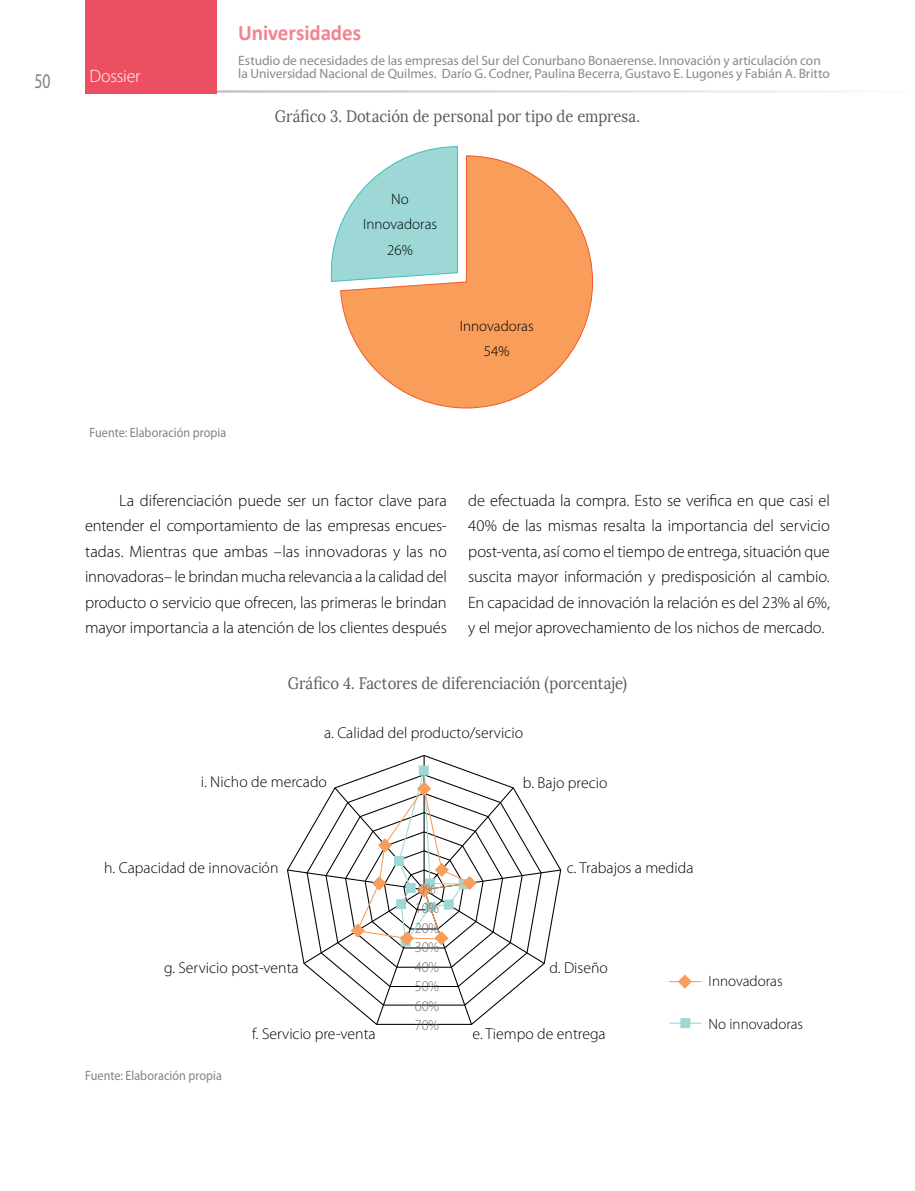
<style>
.page{position:relative;width:915px;height:1191px;background:#fff}
.page>*{position:absolute;margin:0;border:0;box-sizing:border-box;transform-origin:0 0}
.t1{font:700 22.05px "Calibri";letter-spacing:-.005em;color:#f28490;scale:.95 1}
.t2{font:21px "Myriad Pro";color:#808285;scale:.75 1}
.t3{font:300 18px "Myriad Pro";letter-spacing:-.015em;color:#fff}
.t4{font:300 16.5px/25.5px "Myriad Pro";letter-spacing:-.01em;color:#000;text-align:justify}
.t5{font:16.5px "Lora";letter-spacing:-.005em;color:#58595b;scale:.9 1}
.t6{font:300 15.75px "Myriad Pro";color:#000}
.t7{font:300 15px/25.5px "Myriad Pro";color:#000;text-align:center}
.t8{font:300 15px/19.5px "Myriad Pro";letter-spacing:-.01em;color:#6d6e71;scale:.95 1}
.t9{font:13.5px/13.5px "Myriad Pro";letter-spacing:-.005em;color:#888a8d}
.t10{font:13.5px "Myriad Pro";letter-spacing:.005em;color:#808285;scale:.9 1}
</style>
<div class="page">
<div style="left:85px;top:0;width:132px;height:94px;background:#ec4f61"></div>
<svg style="left:330px;top:146px;width:128px;height:136px"></svg>
<svg style="left:340px;top:155px;width:253px;height:254px"></svg>
<hr style="left:423px;top:755px;width:1px;height:134px;background:#000">
<svg style="left:287px;top:763px;width:274px;height:262px"></svg>
<hr style="left:669px;top:1022px;width:32px;height:1px;background:#9dd8d6">
<div style="left:681px;top:1019px;width:8px;height:8px;background:#9dd8d6"></div>
<div style="left:680px;top:1018px;width:10px;height:10px;border:2px solid #9dd8d6"></div>
<hr style="left:668px;top:981px;width:32px;height:1px;background:#f89d5a">
<svg style="left:676px;top:974px;width:16px;height:15px"></svg>
<p class="t2" style="left:34px;top:68px;width:23px">50</p>
<p class="t3" style="left:89px;top:66px;width:53px">Dossier</p>
<h1 class="t1" style="left:238px;top:19px;width:131px">Universidades</h1>
<p class="t9" style="left:238px;top:53px;width:592px">Estudio de necesidades de las empresas del Sur del Conurbano Bonaerense. Innovación y articulación con la Universidad Nacional de Quilmes. Darío G. Codner, Paulina Becerra, Gustavo E. Lugones y Fabián A. Britto</p>
<p class="t5" style="left:275px;top:106px;width:407px">Gráfico 3. Dotación de personal por tipo de empresa.</p>
<p class="t7" style="left:363px;top:186px;width:75px">No<br>Innovadoras<br>26%</p>
<p class="t7" style="left:459px;top:313px;width:75px">Innovadoras<br>54%</p>
<p class="t10" style="left:89px;top:424px;width:153px">Fuente: Elaboración propia</p>
<p class="t4" style="left:85px;top:487px;width:363px;text-indent:34px">La diferenciación puede ser un factor clave para entender el comportamiento de las empresas encues&shy;tadas. Mientras que ambas –las innovadoras y las no innovadoras– le brindan mucha relevancia a la calidad del producto o servicio que ofrecen, las primeras le brindan mayor importancia a la atención de los clientes después</p>
<p class="t4" style="left:468px;top:487px;width:363px">de efectuada la compra. Esto se verifica en que casi el 40% de las mismas resalta la importancia del servicio post-venta, así como el tiempo de entrega, situación que suscita mayor información y predisposición al cambio.<br>En capacidad de innovación la relación es del 23% al 6%, y el mejor aprovechamiento de los nichos de mercado.</p>
<p class="t5" style="left:288px;top:673px;width:378px">Gráfico 4. Factores de diferenciación (porcentaje)</p>
<p class="t6" style="left:324px;top:723px;width:200px">a. Calidad del producto/servicio</p>
<p class="t6" style="left:201px;top:772px;width:128px">i. Nicho de mercado</p>
<p class="t6" style="left:522px;top:773px;width:86px">b. Bajo precio</p>
<p class="t6" style="left:104px;top:858px;width:176px">h. Capacidad de innovación</p>
<p class="t6" style="left:566px;top:858px;width:128px">c. Trabajos a medida</p>
<p class="t8" style="left:414px;top:878px;width:27px">0%<br>10%<br>20%<br>30%<br>40%<br>50%<br>60%<br>70%</p>
<p class="t6" style="left:549px;top:958px;width:60px">d. Diseño</p>
<p class="t6" style="left:164px;top:958px;width:136px">g. Servicio post-venta</p>
<p class="t6" style="left:252px;top:1024px;width:125px">f. Servicio pre-venta</p>
<p class="t6" style="left:472px;top:1024px;width:135px">e. Tiempo de entrega</p>
<p class="t10" style="left:85px;top:1067px;width:153px">Fuente: Elaboración propia</p>
<p class="t7" style="left:708px;top:968px;width:75px">Innovadoras</p>
<p class="t7" style="left:708px;top:1010px;width:96px">No innovadoras</p>
</div>
